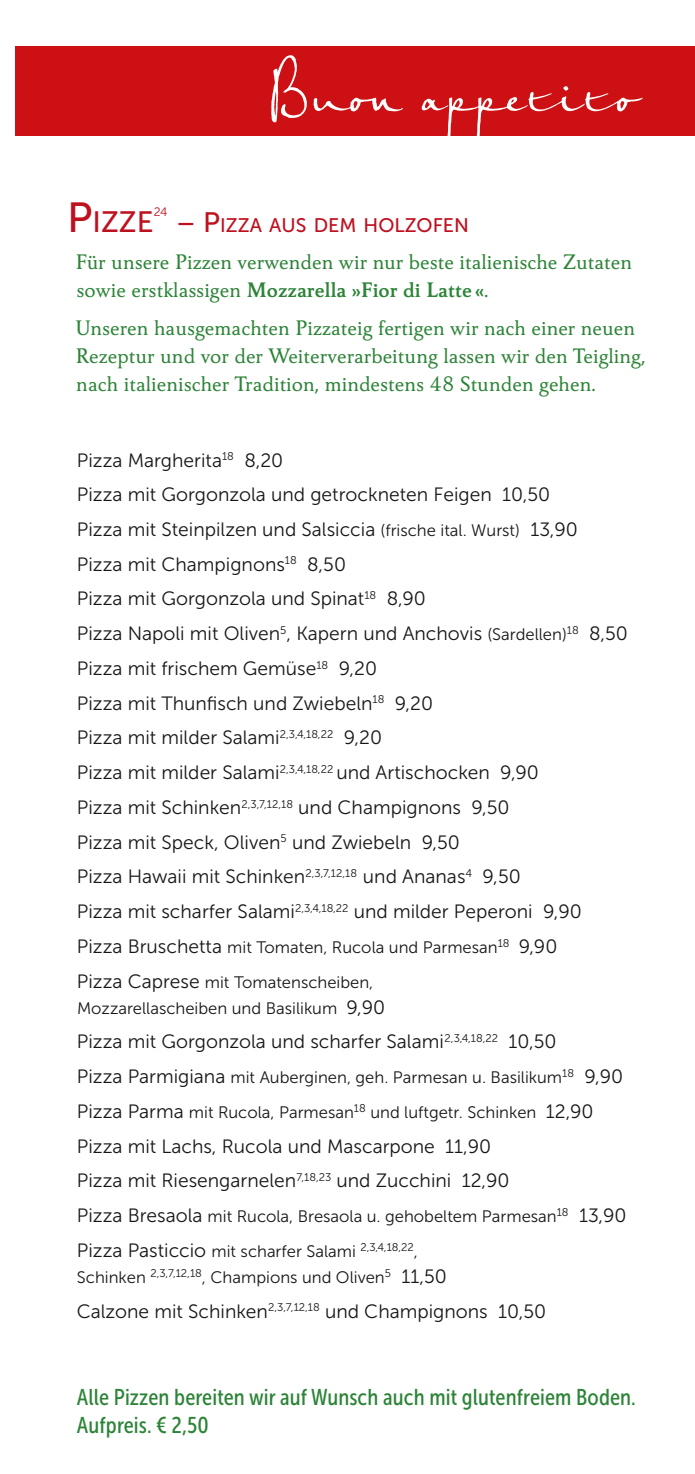
<style>
.page{position:relative;width:695px;height:1474px;background:#fff}
.page>*{position:absolute;margin:0;border:0;box-sizing:border-box;transform-origin:0 0}
.t1{font:29.4px "Museo Sans 500";color:#be111f}
.t2{font:22.75px/28px "Museo Sans Cond 500";letter-spacing:.005em;color:#2d8438}
.t3{font:500 21.88px/28px "Carre Noir Pro";color:#2d8438}
.t4{font:19.6px "Museo Sans 500";color:#be111f}
.t5{font:19.25px/34.6px "Museo Sans 300";color:#181716}
.t6{font:16.62px/34.6px "Museo Sans 300";color:#181716}
.t7{font:12.25px "Museo Sans 300";color:#be111f}
.s1{font-size:42px}
.s2{font-size:28px}
.s3{font-weight:700}
.s4{font-size:16.62px}
.s5{font-size:19.25px}
</style>
<div class="page">
<div style="left:15px;top:46px;width:679px;height:90px;background:#cd1013"></div>
<svg style="left:271px;top:55px;width:371px;height:81px"></svg>
<h1 class="t1" style="left:67px;top:206px;width:88px"><span class="s1">P</span>IZZE</h1>
<p class="t7" style="left:154px;top:205px;width:15px">24</p>
<p class="t4" style="left:176px;top:214px;width:294px"><span class="s2">– P</span>IZZA AUS DEM HOLZOFEN</p>
<p class="t3" style="left:75px;top:248px;width:558px">Für unsere Pizzen verwenden wir nur beste italienische Zutaten sowie erstklassigen <span class="s3">Mozzarella »Fior di Latte «</span>.</p>
<p class="t3" style="left:75px;top:314px;width:571px">Unseren hausgemachten Pizzateig fertigen wir nach einer neuen<br>Rezeptur und vor der Weiterverarbeitung lassen wir den Teigling, nach italienischer Tradition, mindestens 48 Stunden gehen.</p>
<p class="t5" style="left:77px;top:442px;width:552px">Pizza Margherita<sup>18</sup> 8,20<br>Pizza mit Gorgonzola und getrockneten Feigen 10,50<br>Pizza mit Steinpilzen und Salsiccia <span class="s4">(frische ital. Wurst)</span> 13,90<br>Pizza mit Champignons<sup>18</sup> 8,50<br>Pizza mit Gorgonzola und Spinat<sup>18</sup> 8,90<br>Pizza Napoli mit Oliven<sup>5</sup>, Kapern und Anchovis <span class="s4">(Sardellen)</span><sup>18</sup> 8,50<br>Pizza mit frischem Gemüse<sup>18</sup> 9,20<br>Pizza mit Thunfisch und Zwiebeln<sup>18</sup> 9,20<br>Pizza mit milder Salami <sup>2,3,4,18,22</sup> 9,20<br>Pizza mit milder Salami <sup>2,3,4,18,22</sup> und Artischocken 9,90<br>Pizza mit Schinken <sup>2,3,7,12,18</sup> und Champignons 9,50<br>Pizza mit Speck, Oliven<sup>5</sup> und Zwiebeln 9,50<br>Pizza Hawaii mit Schinken <sup>2,3,7,12,18</sup> und Ananas<sup>4</sup> 9,50<br>Pizza mit scharfer Salami <sup>2,3,4,18,22</sup> und milder Peperoni 9,90</p>
<p class="t6" style="left:77px;top:930px;width:482px"><span class="s5">Pizza Bruschetta</span> mit Tomaten, Rucola und Parmesan<sup>18</sup> <span class="s5">9,90<br>Pizza Caprese</span> mit Tomatenscheiben,</p>
<p class="t6" style="left:77px;top:990px;width:309px">Mozzarellascheiben und Basilikum <span class="s5">9,90</span></p>
<p class="t5" style="left:77px;top:1024px;width:481px">Pizza mit Gorgonzola und scharfer Salami<sup>2,3,4,18,22</sup> 10,50</p>
<p class="t6" style="left:77px;top:1060px;width:547px"><span class="s5">Pizza Parmigiana</span> mit Auberginen, geh. Parmesan u. Basilikum<sup>18</sup> <span class="s5">9,90<br>Pizza Parma</span> mit Rucola, Parmesan<sup>18</sup> und luftgetr. Schinken <span class="s5">12,90</span></p>
<p class="t5" style="left:77px;top:1128px;width:434px">Pizza mit Lachs, Rucola und Mascarpone 11,90<br>Pizza mit Riesengarnelen <sup>7,18,23</sup> und Zucchini 12,90</p>
<p class="t6" style="left:77px;top:1199px;width:551px"><span class="s5">Pizza Bresaola</span> mit Rucola, Bresaola u. gehobeltem Parmesan<sup>18</sup> <span class="s5">13,90<br>Pizza Pasticcio</span> mit scharfer Salami <sup>2,3,4,18,22</sup>,</p>
<p class="t6" style="left:77px;top:1259px;width:371px">Schinken <sup>2,3,7,12,18</sup>, Champions und Oliven<sup>5</sup> <span class="s5">11,50</span></p>
<p class="t5" style="left:77px;top:1293px;width:471px">Calzone mit Schinken <sup>2,3,7,12,18</sup> und Champignons 10,50</p>
<p class="t2" style="left:77px;top:1383px;width:560px">Alle Pizzen bereiten wir auf Wunsch auch mit glutenfreiem Boden.<br>Aufpreis. € 2,50</p>
</div>
